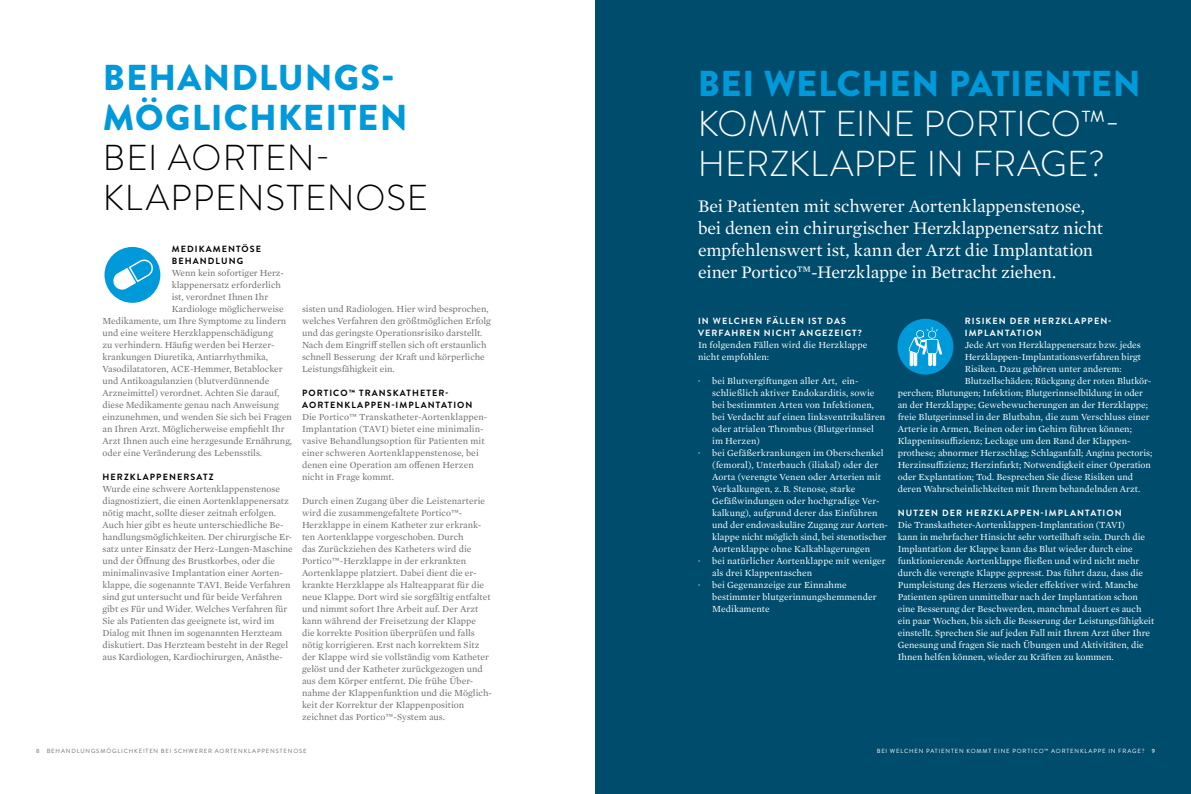
<style>
.page{position:relative;width:1191px;height:794px;background:#fff}
.page>*{position:absolute;margin:0;border:0;box-sizing:border-box;transform-origin:0 0}
.t1{font:900 36px/40px "Brandon Grotesque";letter-spacing:.025em;color:#009ada}
.t2{font:300 36px/40px "Brandon Grotesque";color:#fff}
.t3{font:300 36px/40px "Brandon Grotesque";letter-spacing:.025em;color:#000}
.t4{font:18px/22px "Mercury Text G1";letter-spacing:-.01em;color:#fff}
.t5{font:9.5px/12px "Mercury Text G1";color:#6d6e71}
.t6{font:9.5px/12px "Mercury Text G1";color:#fff}
.t7{font:700 9px/12px "Brandon Grotesque";letter-spacing:.12em;color:#fff}
.t8{font:700 9px/12px "Brandon Grotesque";letter-spacing:.12em;color:#000}
.t9{font:6px "Brandon Grotesque";letter-spacing:.14em;color:#fff}
.t10{font:6px "Brandon Grotesque";letter-spacing:.14em;color:#6d6e71}
.s1{font-weight:500}
</style>
<div class="page">
<div style="left:595px;top:0;width:596px;height:794px;background:#004c6c"></div>
<div style="left:104px;top:247px;width:56px;height:56px;background:#009ada;border-radius:50%"></div>
<svg style="left:113px;top:259px;width:40px;height:31px"></svg>
<div style="left:897px;top:319px;width:56px;height:55px;background:#009ada;border-radius:50%"></div>
<svg style="left:908px;top:327px;width:34px;height:39px"></svg>
<h1 class="t1" style="left:103px;top:58px;width:306px">BEHANDLUNGS-<br>MÖGLICHKEITEN</h1>
<h1 class="t3" style="left:103px;top:138px;width:327px">BEI AORTEN-<br>KLAPPENSTENOSE</h1>
<p class="t8" style="left:172px;top:243px;width:91px">MEDIKAMENTÖSE<br>BEHANDLUNG</p>
<p class="t5" style="left:172px;top:266px;width:114px">Wenn kein sofortiger Herz-</p>
<p class="t5" style="left:172px;top:278px;width:111px">klappenersatz erforderlich</p>
<p class="t5" style="left:172px;top:290px;width:98px">ist, verordnet Ihnen Ihr</p>
<p class="t5" style="left:172px;top:302px;width:114px">Kardiologe möglicherweise</p>
<p class="t5" style="left:102px;top:314px;width:185px">Medikamente, um Ihre Symptome zu lindern</p>
<p class="t5" style="left:102px;top:326px;width:172px">und eine weitere Herzklappenschädigung</p>
<p class="t5" style="left:102px;top:338px;width:173px">zu verhindern. Häufig werden bei Herzer-</p>
<p class="t5" style="left:102px;top:350px;width:167px">krankungen Diuretika, Antiarrhythmika,</p>
<p class="t5" style="left:102px;top:362px;width:182px">Vasodilatatoren, ACE‑Hemmer, Betablocker</p>
<p class="t5" style="left:102px;top:374px;width:168px">und Antikoagulanzien (blutverdünnende</p>
<p class="t5" style="left:102px;top:386px;width:178px">Arzneimittel) verordnet. Achten Sie darauf,</p>
<p class="t5" style="left:102px;top:398px;width:178px">diese Medikamente genau nach Anweisung</p>
<p class="t5" style="left:102px;top:410px;width:191px">einzunehmen, und wenden Sie sich bei Fragen</p>
<p class="t5" style="left:102px;top:422px;width:184px">an Ihren Arzt. Möglicherweise empfiehlt Ihr</p>
<p class="t5" style="left:102px;top:434px;width:191px">Arzt Ihnen auch eine herzgesunde Ernährung,</p>
<p class="t5" style="left:102px;top:446px;width:161px">oder eine Veränderung des Lebensstils.</p>
<p class="t8" style="left:103px;top:471px;width:113px">HERZKLAPPENERSATZ</p>
<p class="t5" style="left:102px;top:482px;width:192px">Wurde eine schwere Aortenklappenstenose diagnostiziert, die einen Aortenklappenersatz nötig macht, sollte dieser zeitnah erfolgen.<br>Auch hier gibt es heute unterschiedliche Be&shy;handlungsmöglichkeiten. Der chirurgische Er&shy;satz unter Einsatz der Herz-Lungen-Maschine und der Öffnung des Brustkorbes, oder die minimalinvasive Implantation einer Aorten&shy;klappe, die sogenannte TAVI. Beide Verfahren sind gut untersucht und für beide Verfahren gibt es Für und Wider. Welches Verfahren für Sie als Patienten das geeignete ist, wird im Dialog mit Ihnen im sogenannten Herzteam diskutiert. Das Herzteam besteht in der Regel aus Kardiologen, Kardiochirurgen, Anästhe-</p>
<p class="t5" style="left:302px;top:302px;width:190px">sisten und Radiologen. Hier wird besprochen, welches Verfahren den größtmöglichen Erfolg und das geringste Operationsrisiko darstellt.<br>Nach dem Eingriff stellen sich oft erstaunlich schnell Besserung der Kraft und körperliche Leistungsfähigkeit ein.</p>
<p class="t8" style="left:302px;top:387px;width:172px">PORTICO™ TRANSKATHETER-<br>AORTENKLAPPEN-IMPLANTATION</p>
<p class="t5" style="left:302px;top:410px;width:187px">Die Portico™ Transkatheter-Aortenklappen-Implantation (TAVI) bietet eine minimalin&shy;vasive Behandlungsoption für Patienten mit einer schweren Aortenklappenstenose, bei denen eine Operation am offenen Herzen nicht in Frage kommt.</p>
<p class="t5" style="left:302px;top:494px;width:191px">Durch einen Zugang über die Leistenarterie wird die zusammengefaltete Portico™- Herzklappe in einem Katheter zur erkrank&shy;ten Aortenklappe vorgeschoben. Durch<br>das Zurückziehen des Katheters wird die Portico™-Herzklappe in der erkrankten Aortenklappe platziert. Dabei dient die er&shy;krankte Herzklappe als Halteapparat für die neue Klappe. Dort wird sie sorgfältig entfaltet und nimmt sofort Ihre Arbeit auf. Der Arzt kann während der Freisetzung der Klappe<br>die korrekte Position überprüfen und falls nötig korrigieren. Erst nach korrektem Sitz der Klappe wird sie vollständig vom Katheter gelöst und der Katheter zurückgezogen und aus dem Körper entfernt. Die frühe Über&shy;nahme der Klappenfunktion und die Möglich&shy;keit der Korrektur der Klappenposition zeichnet das Portico™-System aus.</p>
<h1 class="t1" style="left:698px;top:64px;width:444px">BEI WELCHEN PATIENTEN</h1>
<h1 class="t2" style="left:698px;top:104px;width:425px">KOMMT EINE PORTICO™-<br>HERZKLAPPE IN FRAGE?</h1>
<h2 class="t4" style="left:698px;top:194px;width:406px">Bei Patienten mit schwerer Aortenklappenstenose, bei denen ein chirurgischer Herzklappenersatz nicht empfehlenswert ist, kann der Arzt die Implantation einer Portico™-Herzklappe in Betracht ziehen.</h2>
<p class="t7" style="left:964px;top:315px;width:148px">RISIKEN DER HERZKLAPPEN-<br>IMPLANTATION</p>
<p class="t6" style="left:964px;top:338px;width:178px">Jede Art von Herzklappenersatz bzw. jedes</p>
<p class="t6" style="left:964px;top:350px;width:178px">Herzklappen-Implantationsverfahren birgt</p>
<p class="t6" style="left:964px;top:362px;width:158px">Risiken. Dazu gehören unter anderem:</p>
<p class="t6" style="left:964px;top:374px;width:188px">Blutzellschäden; Rückgang der roten Blutkör-</p>
<p class="t6" style="left:897px;top:386px;width:247px">perchen; Blutungen; Infektion; Blutgerinnselbildung in oder</p>
<p class="t6" style="left:897px;top:398px;width:252px">an der Herzklappe; Gewebewucherungen an der Herzklappe;</p>
<p class="t6" style="left:897px;top:410px;width:253px">freie Blutgerinnsel in der Blutbahn, die zum Verschluss einer</p>
<p class="t6" style="left:897px;top:422px;width:236px">Arterie in Armen, Beinen oder im Gehirn führen können;</p>
<p class="t6" style="left:897px;top:434px;width:234px">Klappeninsuffizienz; Leckage um den Rand der Klappen-</p>
<p class="t6" style="left:897px;top:446px;width:256px">prothese; abnormer Herzschlag; Schlaganfall; Angina pectoris;</p>
<p class="t6" style="left:897px;top:458px;width:255px">Herzinsuffizienz; Herzinfarkt; Notwendigkeit einer Operation</p>
<p class="t6" style="left:897px;top:470px;width:237px">oder Explantation; Tod. Besprechen Sie diese Risiken und</p>
<p class="t6" style="left:897px;top:482px;width:244px">deren Wahrscheinlichkeiten mit Ihrem behandelnden Arzt.</p>
<p class="t7" style="left:897px;top:507px;width:225px">NUTZEN DER HERZKLAPPEN-IMPLANTATION</p>
<p class="t6" style="left:897px;top:518px;width:258px">Die Transkatheter-Aortenklappen-Implantation (TAVI)<br>kann in mehrfacher Hinsicht sehr vorteilhaft sein. Durch die Implantation der Klappe kann das Blut wieder durch eine funktionierende Aortenklappe fließen und wird nicht mehr durch die verengte Klappe gepresst. Das führt dazu, dass die Pumpleistung des Herzens wieder effektiver wird. Manche Patienten spüren unmittelbar nach der Implantation schon eine Besserung der Beschwerden, manchmal dauert es auch ein paar Wochen, bis sich die Besserung der Leistungsfähigkeit einstellt. Sprechen Sie auf jeden Fall mit Ihrem Arzt über Ihre Genesung und fragen Sie nach Übungen und Aktivitäten, die Ihnen helfen können, wieder zu Kräften zu kommen.</p>
<p class="t7" style="left:698px;top:315px;width:165px">IN WELCHEN FÄLLEN IST DAS<br>VERFAHREN NICHT ANGEZEIGT?</p>
<p class="t6" style="left:698px;top:338px;width:171px">In folgenden Fällen wird die Herzklappe nicht empfohlen:</p>
<p class="t6" style="left:698px;top:374px;width:162px">· bei Blutvergiftungen aller Art, ein-</p>
<p class="t6" style="left:712px;top:386px;width:164px">schließlich aktiver Endokarditis, sowie</p>
<p class="t6" style="left:712px;top:398px;width:163px">bei bestimmten Arten von Infektionen,</p>
<p class="t6" style="left:712px;top:410px;width:174px">bei Verdacht auf einen linksventrikulären</p>
<p class="t6" style="left:712px;top:422px;width:163px">oder atrialen Thrombus (Blutgerinnsel</p>
<p class="t6" style="left:712px;top:434px;width:49px">im Herzen)</p>
<p class="t6" style="left:698px;top:446px;width:187px">· bei Gefäßerkrankungen im Oberschenkel</p>
<p class="t6" style="left:712px;top:458px;width:168px">(femoral), Unterbauch (iliakal) oder der</p>
<p class="t6" style="left:712px;top:470px;width:170px">Aorta (verengte Venen oder Arterien mit</p>
<p class="t6" style="left:712px;top:482px;width:145px">Verkalkungen, z. B. Stenose, starke</p>
<p class="t6" style="left:712px;top:494px;width:169px">Gefäßwindungen oder hochgradige Ver-</p>
<p class="t6" style="left:712px;top:506px;width:167px">kalkung), aufgrund derer das Einführen</p>
<p class="t6" style="left:712px;top:518px;width:177px">und der endovaskuläre Zugang zur Aorten-</p>
<p class="t6" style="left:712px;top:530px;width:176px">klappe nicht möglich sind, bei stenotischer</p>
<p class="t6" style="left:712px;top:542px;width:159px">Aortenklappe ohne Kalkablagerungen</p>
<p class="t6" style="left:698px;top:554px;width:189px">· bei natürlicher Aortenklappe mit weniger</p>
<p class="t6" style="left:712px;top:566px;width:102px">als drei Klappentaschen</p>
<p class="t6" style="left:698px;top:578px;width:150px">· bei Gegenanzeige zur Einnahme</p>
<p class="t6" style="left:712px;top:590px;width:166px">bestimmter blutgerinnungshemmender</p>
<p class="t6" style="left:712px;top:602px;width:59px">Medikamente</p>
<p class="t10" style="left:36px;top:747px;width:272px">8 BEHANDLUNGSMÖGLICHKEITEN BEI SCHWERER AORTENKLAPPENSTENOSE</p>
<p class="t9" style="left:876px;top:747px;width:280px">BEI WELCHEN PATIENTEN KOMMT EINE PORTICO™ AORTENKLAPPE IN FRAGE? <span class="s1">9</span></p>
</div>
